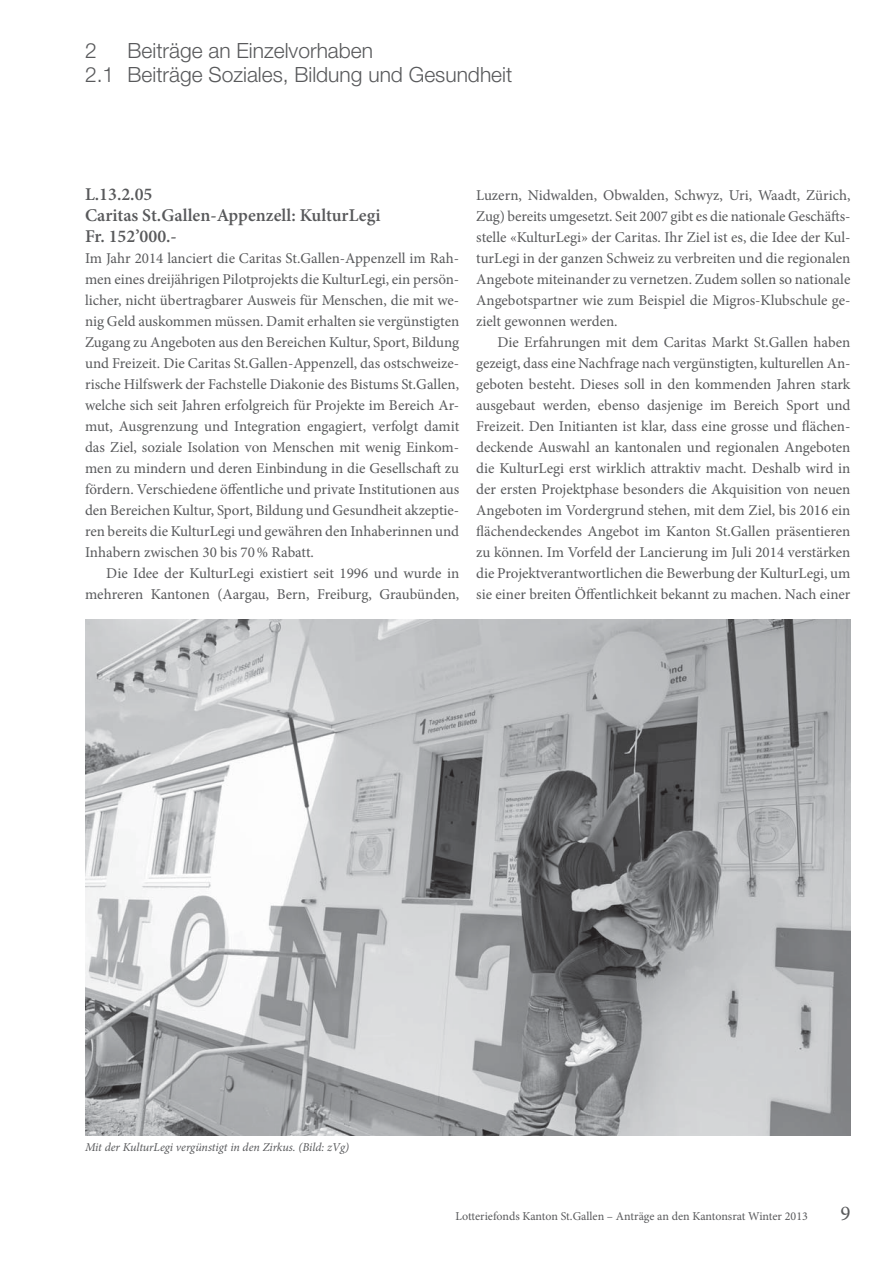
<style>
.page{position:relative;width:893px;height:1263px;background:#fff}
.page>*{position:absolute;margin:0;border:0;box-sizing:border-box;transform-origin:0 0}
.t1{font:300 21px/24.8px "Helvetica Neue LT Std";color:#58595b}
.t2{font:21px "Minion Pro";color:#58595b}
.t3{font:600 18px/21px "Minion Pro";color:#58595b}
.t4{font:15px/21px "Minion Pro";color:#58595b;text-align:justify}
.t5{font:12px "Minion Pro";letter-spacing:-.005em;color:#58595b}
.t6{font:italic 12px "Minion Pro";letter-spacing:-.005em;color:#58595b}
</style>
<div class="page">
<img style="left:85px;top:620px;width:765px;height:515px">
<h1 class="t1" style="left:85px;top:40px;width:429px;text-indent:43px">Beiträge an Einzelvorhaben<br>2.1 Beiträge Soziales, Bildung und Gesundheit</h1>
<h1 class="t1" style="left:85px;top:40px;width:13px">2</h1>
<p class="t3" style="left:85px;top:185px;width:297px">L.13.2.05<br>Caritas St.Gallen-Appenzell: KulturLegi<br>Fr. 152’000.-</p>
<p class="t4" style="left:85px;top:249px;width:376px">Im Jahr 2014 lanciert die Caritas St.Gallen-Appenzell im Rah&shy;men eines dreijährigen Pilotprojekts die KulturLegi, ein persön&shy;licher, nicht übertragbarer Ausweis für Menschen, die mit we&shy;nig Geld auskommen müssen. Damit erhalten sie vergünstigten Zugang zu Angeboten aus den Bereichen Kultur, Sport, Bildung und Freizeit. Die Caritas St.Gallen-Appenzell, das ostschweize&shy;rische Hilfswerk der Fachstelle Diakonie des Bistums St.Gallen, welche sich seit Jahren erfolgreich für Projekte im Bereich Ar&shy;mut, Ausgrenzung und Integration engagiert, verfolgt damit das Ziel, soziale Isolation von Menschen mit wenig Einkom&shy;men zu mindern und deren Einbindung in die Gesellschaft zu fördern. Verschiedene öffentliche und private Institutionen aus den Bereichen Kultur, Sport, Bildung und Gesundheit akzeptie&shy;ren bereits die KulturLegi und gewähren den Inhaberinnen und Inhabern zwischen 30 bis 70 % Rabatt.</p>
<p class="t4" style="left:85px;top:564px;width:376px;text-align:right">Die Idee der KulturLegi existiert seit 1996 und wurde in meh reren Kantonen (Aargau, Bern, Freiburg, Graubünden,</p>
<p class="t4" style="left:476px;top:186px;width:376px">Luzern, Nidwalden, Obwalden, Schwyz, Uri, Waadt, Zürich, Zug) bereits umgesetzt. Seit 2007 gibt es die nationale Geschäfts&shy;stelle «KulturLegi» der Caritas. Ihr Ziel ist es, die Idee der Kul&shy;turLegi in der ganzen Schweiz zu verbreiten und die regionalen Angebote miteinander zu vernetzen. Zudem sollen so nationale Angebotspartner wie zum Beispiel die Migros-Klubschule ge&shy;zielt gewonnen werden.</p>
<p class="t4" style="left:476px;top:333px;width:376px;text-indent:21px">Die Erfahrungen mit dem Caritas Markt St.Gallen haben gezeigt, dass eine Nachfrage nach vergünstigten, kulturellen An&shy;geboten besteht. Dieses soll in den kommenden Jahren stark ausgebaut werden, ebenso dasjenige im Bereich Sport und Freizeit. Den Initianten ist klar, dass eine grosse und flächen&shy;deckende Auswahl an kantonalen und regionalen Angeboten die KulturLegi erst wirklich attraktiv macht. Deshalb wird in der ersten Projektphase besonders die Akquisition von neuen Angeboten im Vordergrund stehen, mit dem Ziel, bis 2016 ein flächendeckendes Angebot im Kanton St.Gallen präsentieren zu können. Im Vorfeld der Lancierung im Juli 2014 verstärken die Projektverantwortlichen die Bewerbung der KulturLegi, um sie einer breiten Öffentlichkeit bekannt zu machen. Nach einer</p>
<p class="t6" style="left:85px;top:1143px;width:266px">Mit der KulturLegi vergünstigt in den Zirkus. (Bild: zVg)</p>
<p class="t5" style="left:455px;top:1212px;width:354px">Lotteriefonds Kanton St.Gallen – Anträge an den Kantonsrat Winter 2013</p>
<h1 class="t2" style="left:840px;top:1205px;width:12px">9</h1>
</div>
